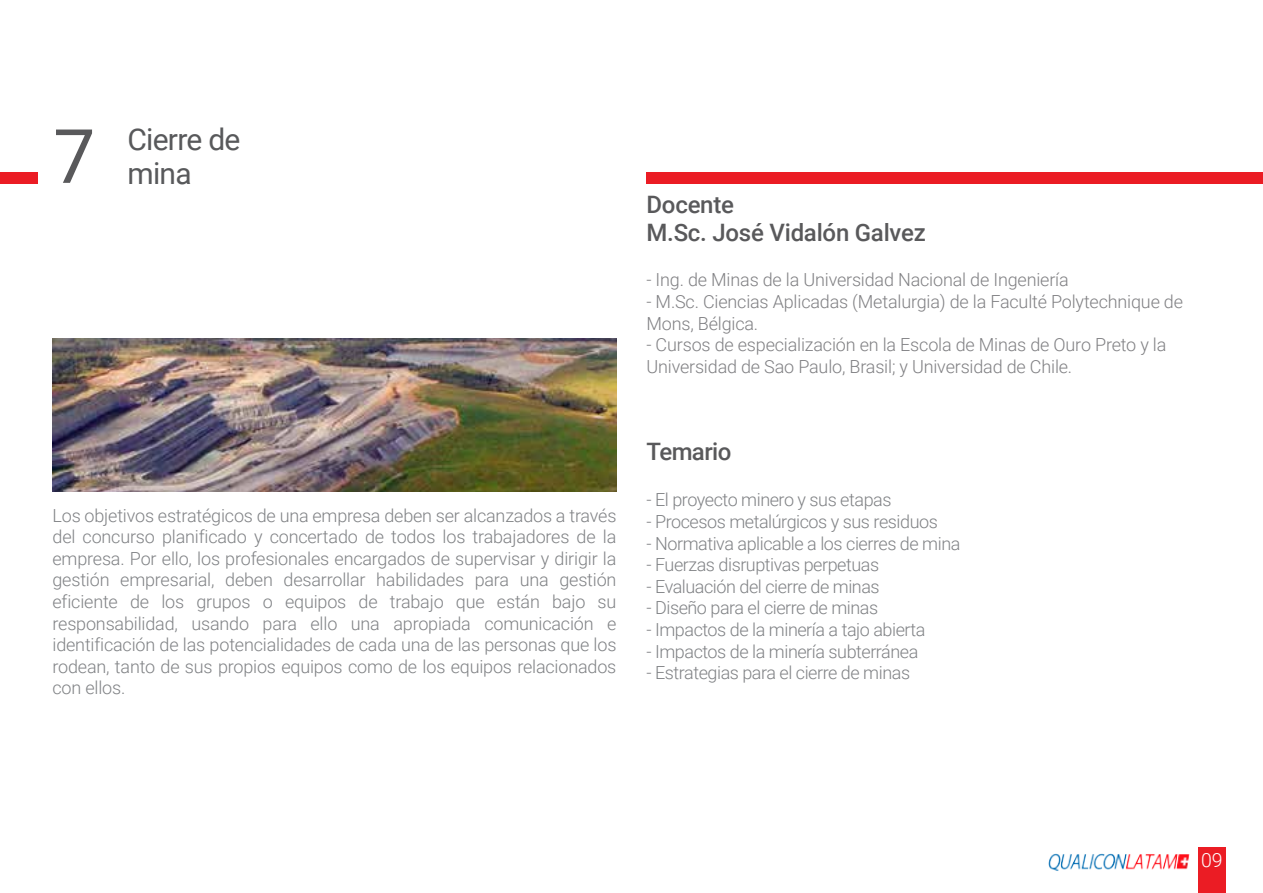
<style>
.page{position:relative;width:1263px;height:893px;background:#fff}
.page>*{position:absolute;margin:0;border:0;box-sizing:border-box;transform-origin:0 0}
.t1{font:75px "Roboto";color:#59595b}
.t2{font:30px "Roboto";letter-spacing:-.025em;color:#58595b}
.t3{font:500 24px/28.8px "Roboto";letter-spacing:-.01em;color:#59595b}
.t4{font:300 19.5px "Roboto";color:#fff}
.t5{font:300 18px/21.6px "Roboto";letter-spacing:-.025em;color:#808285;text-align:justify}
.t6{font:300 18px/21.6px "Roboto";letter-spacing:-.01em;color:#808083}
</style>
<div class="page">
<div style="left:1198px;top:848px;width:27px;height:45px;background:#eb1c24"></div>
<img style="left:1048px;top:853px;width:142px;height:18px">
<img style="left:52px;top:338px;width:564px;height:153px">
<div style="left:0;top:172px;width:38px;height:11px;background:#eb1c24"></div>
<div style="left:646px;top:172px;width:617px;height:11px;background:#eb1c24"></div>
<h1 class="t1" style="left:53px;top:104px;width:44px">7</h1>
<h2 class="t2" style="left:128px;top:119px;width:114px">Cierre de</h2>
<h2 class="t2" style="left:128px;top:152px;width:66px">mina</h2>
<p class="t5" style="left:52px;top:504px;width:565px">Los objetivos estratégicos de una empresa deben ser alcanzados a través del concurso planificado y concertado de todos los trabajadores de la empresa. Por ello, los profesionales encargados de supervisar y dirigir la gestión empresarial, deben desarrollar habilidades para una gestión eficiente de los grupos o equipos de trabajo que están bajo su responsabilidad, usando para ello una apropiada comunicación e identificación de las potencialidades de cada una de las personas que los rodean, tanto de sus propios equipos como de los equipos relacionados con ellos.</p>
<h3 class="t3" style="left:646px;top:189px;width:281px">Docente<br>M.Sc. José Vidalón Galvez</h3>
<p class="t6" style="left:646px;top:268px;width:424px">- Ing. de Minas de la Universidad Nacional de Ingeniería</p>
<p class="t6" style="left:646px;top:290px;width:538px">- M.Sc. Ciencias Aplicadas (Metalurgia) de la Faculté Polytechnique de<br>Mons, Bélgica.</p>
<p class="t6" style="left:646px;top:333px;width:521px">- Cursos de especialización en la Escola de Minas de Ouro Preto y la<br>Universidad de Sao Paulo, Brasil; y Universidad de Chile.</p>
<h3 class="t3" style="left:646px;top:436px;width:86px">Temario</h3>
<p class="t5" style="left:646px;top:488px;width:246px">- El proyecto minero y sus etapas</p>
<p class="t5" style="left:646px;top:510px;width:293px">- Procesos metalúrgicos y sus residuos</p>
<p class="t5" style="left:646px;top:532px;width:315px">- Normativa aplicable a los cierres de mina</p>
<p class="t5" style="left:646px;top:553px;width:234px">- Fuerzas disruptivas perpetuas</p>
<p class="t5" style="left:646px;top:575px;width:235px">- Evaluación del cierre de minas</p>
<p class="t5" style="left:646px;top:596px;width:233px">- Diseño para el cierre de minas</p>
<p class="t5" style="left:646px;top:618px;width:281px">- Impactos de la minería a tajo abierta</p>
<p class="t5" style="left:646px;top:640px;width:273px">- Impactos de la minería subterránea</p>
<p class="t5" style="left:646px;top:661px;width:265px">- Estrategias para el cierre de minas</p>
<p class="t4" style="left:1201px;top:847px;width:23px">09</p>
</div>
